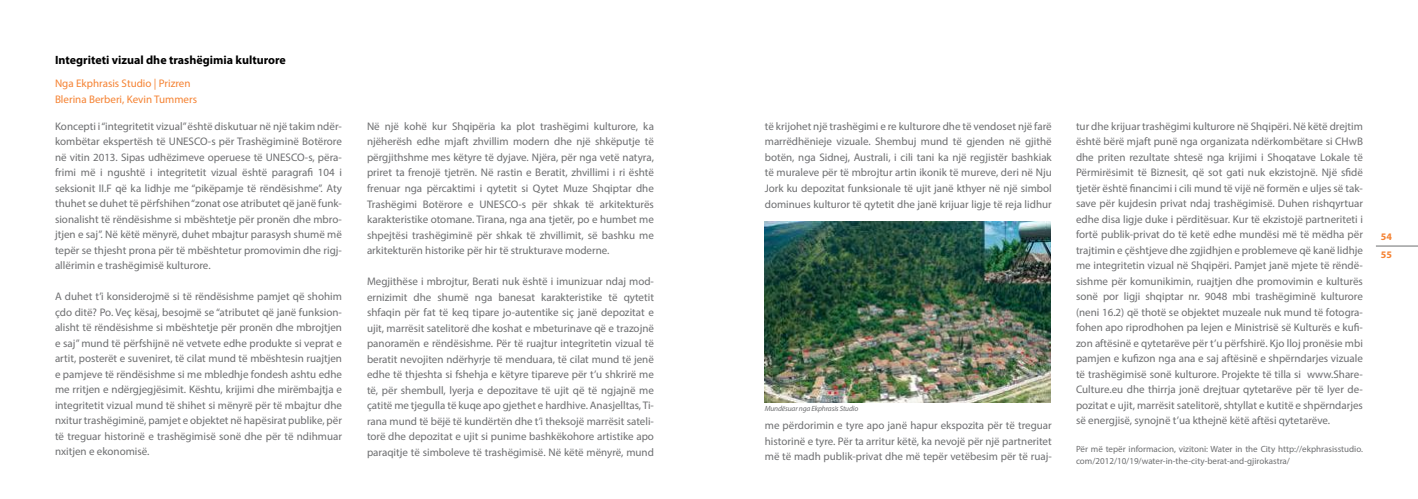
<style>
.page{position:relative;width:1418px;height:499px;background:#fff}
.page>*{position:absolute;margin:0;border:0;box-sizing:border-box;transform-origin:0 0}
.t1{font:700 12px "Myriad Pro";color:#000}
.t2{font:11px/15.5px "Myriad Pro";color:#6d6e70;text-align:justify}
.t3{font:11px/16px "Myriad Pro";color:#f58232}
.t4{font:700 10px "Myriad Pro";color:#f58232}
.t5{font:9px/12px "Myriad Pro";color:#6d6e70}
.t6{font:italic 7.5px "Myriad Pro";letter-spacing:-.02em;color:#6d6e70}
</style>
<div class="page">
<hr style="left:1375px;top:246px;width:42px;height:1px;background:#6d6e70">
<img style="left:764px;top:222px;width:286px;height:180px">
<p class="t1" style="left:55px;top:52px;width:232px">Integriteti vizual dhe trashëgimia kulturore</p>
<p class="t3" style="left:55px;top:75px;width:143px">Nga Ekphrasis Studio | Prizren<br>Blerina Berberi, Kevin Tummers</p>
<p class="t2" style="left:55px;top:118px;width:288px">Koncepti i “integritetit vizual” është diskutuar në një takim ndër&shy;kombëtar ekspertësh të UNESCO-s për Trashëgiminë Botërore në vitin 2013. Sipas udhëzimeve operuese të UNESCO-s, përa&shy;frimi më i ngushtë i integritetit vizual është paragrafi 104 i seksionit II.F që ka lidhje me “pikëpamje të rëndësishme”. Aty thuhet se duhet të përfshihen “zonat ose atributet që janë funk&shy;sionalisht të rëndësishme si mbështetje për pronën dhe mbro&shy;jtjen e saj”. Në këtë mënyrë, duhet mbajtur parasysh shumë më tepër se thjesht prona për të mbështetur promovimin dhe rigj&shy;allërimin e trashëgimisë kulturore.</p>
<p class="t2" style="left:55px;top:289px;width:288px">A duhet t’i konsiderojmë si të rëndësishme pamjet që shohim çdo ditë? Po. Veç kësaj, besojmë se “atributet që janë funksion&shy;alisht të rëndësishme si mbështetje për pronën dhe mbrojtjen e saj” mund të përfshijnë në vetvete edhe produkte si veprat e artit, posterët e suveniret, të cilat mund të mbështesin ruajtjen e pamjeve të rëndësishme si me mbledhje fondesh ashtu edhe me rritjen e ndërgjegjësimit. Kështu, krijimi dhe mirëmbajtja e integritetit vizual mund të shihet si mënyrë për të mbajtur dhe nxitur trashëgiminë, pamjet e objektet në hapësirat publike, për të treguar historinë e trashëgimisë sonë dhe për të ndihmuar nxitjen e ekonomisë.</p>
<p class="t2" style="left:367px;top:118px;width:288px">Në një kohë kur Shqipëria ka plot trashëgimi kulturore, ka njëherësh edhe mjaft zhvillim modern dhe një shkëputje të përgjithshme mes këtyre të dyjave. Njëra, për nga vetë natyra, priret ta frenojë tjetrën. Në rastin e Beratit, zhvillimi i ri është frenuar nga përcaktimi i qytetit si Qytet Muze Shqiptar dhe Trashëgimi Botërore e UNESCO-s për shkak të arkitekturës karakteristike otomane. Tirana, nga ana tjetër, po e humbet me shpejtësi trashëgiminë për shkak të zhvillimit, së bashku me arkitekturën historike për hir të strukturave moderne.</p>
<p class="t2" style="left:367px;top:273px;width:288px">Megjithëse i mbrojtur, Berati nuk është i imunizuar ndaj mod&shy;ernizimit dhe shumë nga banesat karakteristike të qytetit shfaqin për fat të keq tipare jo-autentike siç janë depozitat e ujit, marrësit satelitorë dhe koshat e mbeturinave që e trazojnë panoramën e rëndësishme. Për të ruajtur integritetin vizual të beratit nevojiten ndërhyrje të menduara, të cilat mund të jenë edhe të thjeshta si fshehja e këtyre tipareve për t’u shkrirë me të, për shembull, lyerja e depozitave të ujit që të ngjajnë me çatitë me tjegulla të kuqe apo gjethet e hardhive. Anasjelltas, Ti&shy;rana mund të bëjë të kundërtën dhe t’i theksojë marrësit sateli&shy;torë dhe depozitat e ujit si punime bashkëkohore artistike apo paraqitje të simboleve të trashëgimisë. Në këtë mënyrë, mund</p>
<p class="t2" style="left:764px;top:118px;width:288px">të krijohet një trashëgimi e re kulturore dhe të vendoset një farë marrëdhënieje vizuale. Shembuj mund të gjenden në gjithë botën, nga Sidnej, Australi, i cili tani ka një regjistër bashkiak të muraleve për të mbrojtur artin ikonik të mureve, deri në Nju Jork ku depozitat funksionale të ujit janë kthyer në një simbol dominues kulturor të qytetit dhe janë krijuar ligje të reja lidhur</p>
<p class="t6" style="left:764px;top:404px;width:95px">Mundësuar nga Ekphrasis Studio</p>
<p class="t2" style="left:764px;top:417px;width:288px">me përdorimin e tyre apo janë hapur ekspozita për të treguar historinë e tyre. Për ta arritur këtë, ka nevojë për një partneritet më të madh publik-privat dhe më tepër vetëbesim për të ruaj-</p>
<p class="t2" style="left:1075px;top:118px;width:288px">tur dhe krijuar trashëgimi kulturore në Shqipëri. Në këtë drejtim është bërë mjaft punë nga organizata ndërkombëtare si CHwB dhe priten rezultate shtesë nga krijimi i Shoqatave Lokale të Përmirësimit të Biznesit, që sot gati nuk ekzistojnë. Një sfidë tjetër është financimi i cili mund të vijë në formën e uljes së tak&shy;save për kujdesin privat ndaj trashëgimisë. Duhen rishqyrtuar edhe disa ligje duke i përditësuar. Kur të ekzistojë partneriteti i fortë publik-privat do të ketë edhe mundësi më të mëdha për trajtimin e çështjeve dhe zgjidhjen e problemeve që kanë lidhje me integritetin vizual në Shqipëri. Pamjet janë mjete të rëndë&shy;sishme për komunikimin, ruajtjen dhe promovimin e kulturës sonë por ligji shqiptar nr. 9048 mbi trashëgiminë kulturore (neni 16.2) që thotë se objektet muzeale nuk mund të fotogra&shy;fohen apo riprodhohen pa lejen e Ministrisë së Kulturës e kufi&shy;zon aftësinë e qytetarëve për t’u përfshirë. Kjo lloj pronësie mbi pamjen e kufizon nga ana e saj aftësinë e shpërndarjes vizuale të trashëgimisë sonë kulturore. Projekte të tilla si www.Share-Culture.eu dhe thirrja jonë drejtuar qytetarëve për të lyer de&shy;pozitat e ujit, marrësit satelitorë, shtyllat e kutitë e shpërndarjes së energjisë, synojnë t’ua kthejnë këtë aftësi qytetarëve.</p>
<p class="t5" style="left:1075px;top:443px;width:288px">Për më tepër informacion, vizitoni: Water in the City http://ekphrasisstudio. com/2012/10/19/water-in-the-city-berat-and-gjirokastra/</p>
<p class="t4" style="left:1380px;top:231px;width:13px">54</p>
<p class="t4" style="left:1380px;top:248px;width:13px">55</p>
</div>
